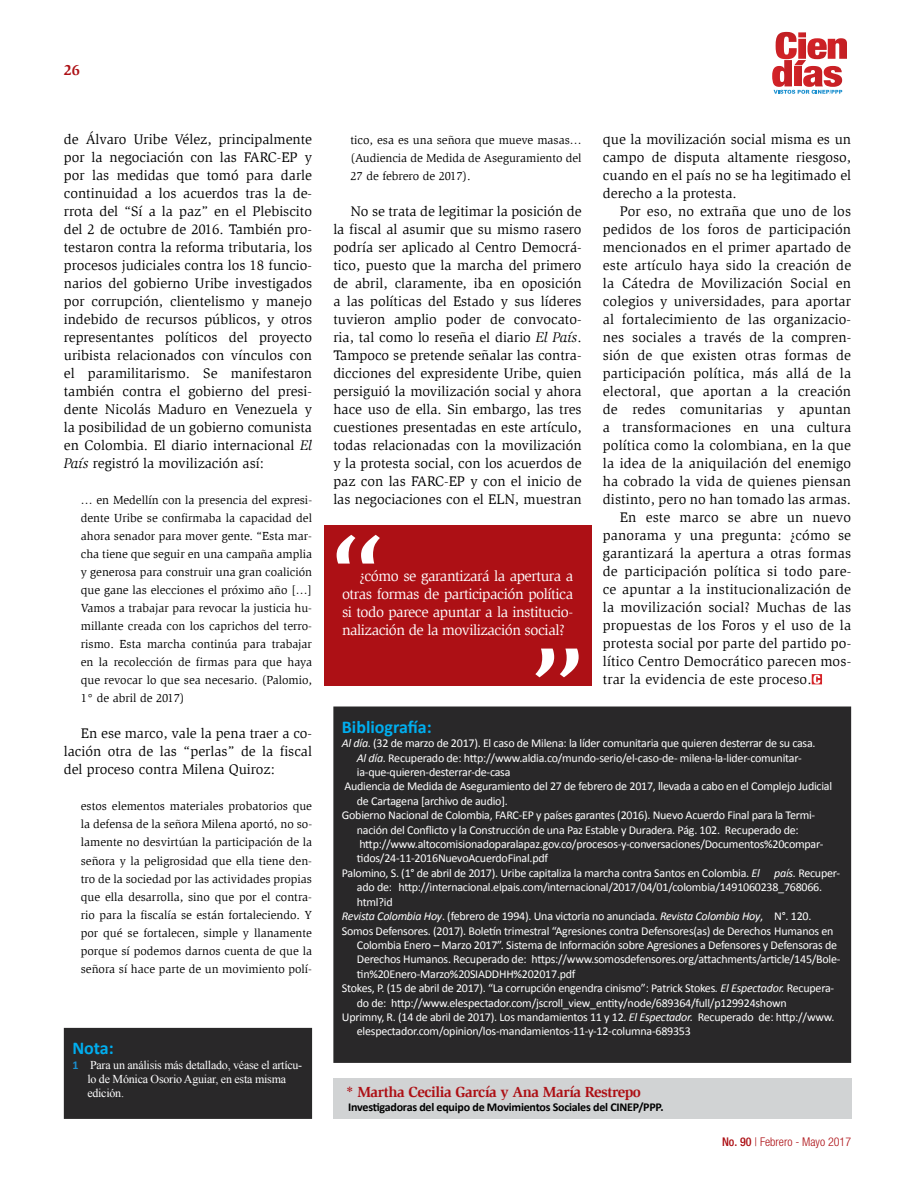
<style>
.page{position:relative;width:915px;height:1187px;background:#fff}
.page>*{position:absolute;margin:0;border:0;box-sizing:border-box;transform-origin:0 0}
.t1{font:700 18px "Calibri";color:#00aeef}
.t2{font:15px/18px "Slimbach Std";letter-spacing:-.03em;color:#fff;text-align:justify}
.t3{font:700 15px "Slimbach Std";letter-spacing:-.03em;color:#ad1015}
.t4{font:14.25px/18px "Slimbach Std";letter-spacing:.01em;color:#000;text-align:justify}
.t5{font:12px "Calibri";letter-spacing:-.02em;color:#fff}
.t6{font:12px/18px "Slimbach Std";color:#000;text-align:justify}
.t7{font:12px/14.4px "Times New Roman";letter-spacing:-.02em;color:#fff}
.t8{font:700 12px "Calibri";letter-spacing:-.02em;color:#000}
.t9{font:300 condensed 12px "Helvetica Neue LT Std";color:#ad1015}
.s1{font-style:italic}
.s2{font-family:"Calibri";font-weight:700;color:#1a8fcf}
.s3{font-weight:500}
</style>
<div class="page">
<svg style="left:772px;top:32px;width:74px;height:62px"></svg>
<div style="left:333px;top:1078px;width:517px;height:40px;background:#d1d3d4"></div>
<div style="left:333px;top:706px;width:517px;height:356px;background:#292829"></div>
<div style="left:64px;top:1027px;width:248px;height:91px;background:#292829"></div>
<div style="left:324px;top:525px;width:267px;height:161px;background:#ad1015"></div>
<svg style="left:336px;top:534px;width:44px;height:29px"></svg>
<svg style="left:535px;top:648px;width:43px;height:29px"></svg>
<svg style="left:811px;top:674px;width:10px;height:10px"></svg>
<p class="t3" style="left:64px;top:61px;width:18px">26</p>
<p class="t4" style="left:64px;top:130px;width:250px">de Álvaro Uribe Vélez, principalmente por la negociación con las FARC-EP y por las medidas que tomó para darle continuidad a los acuerdos tras la de&shy;rrota del “Sí a la paz” en el Plebiscito del 2 de octubre de 2016. También pro&shy;testaron contra la reforma tributaria, los procesos judiciales contra los 18 funcio&shy;narios del gobierno Uribe investigados por corrupción, clientelismo y manejo indebido de recursos públicos, y otros representantes políticos del proyecto uribista relacionados con vínculos con el paramilitarismo. Se manifestaron también contra el gobierno del presi&shy;dente Nicolás Maduro en Venezuela y la posibilidad de un gobierno comunista en Colombia. El diario internacional <span class="s1">El País</span> registró la movilización así:</p>
<p class="t6" style="left:81px;top:491px;width:233px">… en Medellín con la presencia del expresi&shy;dente Uribe se confirmaba la capacidad del ahora senador para mover gente. “Esta mar&shy;cha tiene que seguir en una campaña amplia y generosa para construir una gran coalición que gane las elecciones el próximo año […] Vamos a trabajar para revocar la justicia hu&shy;millante creada con los caprichos del terro&shy;rismo. Esta marcha continúa para trabajar en la recolección de firmas para que haya que revocar lo que sea necesario. (Palomio, 1° de abril de 2017)</p>
<p class="t4" style="left:64px;top:724px;width:250px;text-indent:17px">En ese marco, vale la pena traer a co&shy;lación otra de las “perlas” de la fiscal del proceso contra Milena Quiroz:</p>
<p class="t6" style="left:81px;top:797px;width:233px">estos elementos materiales probatorios que la defensa de la señora Milena aportó, no so&shy;lamente no desvirtúan la participación de la señora y la peligrosidad que ella tiene den&shy;tro de la sociedad por las actividades propias que ella desarrolla, sino que por el contra&shy;rio para la fiscalía se están fortaleciendo. Y por qué se fortalecen, simple y llanamente porque sí podemos darnos cuenta de que la señora sí hace parte de un movimiento polí-</p>
<p class="t1" style="left:72px;top:1036px;width:43px">Nota:</p>
<p class="t7" style="left:87px;top:1057px;width:216px;text-indent:-15px"><span class="s2">1</span> Para un análisis más detallado, véase el artícu&shy;lo de Mónica Osorio Aguiar, en esta misma edición.</p>
<p class="t6" style="left:350px;top:131px;width:233px">tico, esa es una señora que mueve masas… (Audiencia de Medida de Aseguramiento del 27 de febrero de 2017).</p>
<p class="t4" style="left:333px;top:202px;width:250px;text-indent:17px">No se trata de legitimar la posición de la fiscal al asumir que su mismo rasero podría ser aplicado al Centro Democrá&shy;tico, puesto que la marcha del primero de abril, claramente, iba en oposición a las políticas del Estado y sus líderes tuvieron amplio poder de convocato&shy;ria, tal como lo reseña el diario <span class="s1">El País</span>.<br>Tampoco se pretende señalar las contra&shy;dicciones del expresidente Uribe, quien persiguió la movilización social y ahora hace uso de ella. Sin embargo, las tres cuestiones presentadas en este artículo, todas relacionadas con la movilización y la protesta social, con los acuerdos de paz con las FARC-EP y con el inicio de las negociaciones con el ELN, muestran</p>
<p class="t2" style="left:342px;top:567px;width:233px;text-indent:17px">¿cómo se garantizará la apertura a otras formas de participación política si todo parece apuntar a la institucio&shy;nalización de la movilización social?</p>
<p class="t4" style="left:602px;top:130px;width:250px">que la movilización social misma es un campo de disputa altamente riesgoso, cuando en el país no se ha legitimado el derecho a la protesta.</p>
<p class="t4" style="left:619px;top:202px;width:233px">Por eso, no extraña que uno de los</p>
<p class="t4" style="left:602px;top:220px;width:250px">pedidos de los foros de participación</p>
<p class="t4" style="left:602px;top:238px;width:250px">mencionados en el primer apartado de</p>
<p class="t4" style="left:602px;top:256px;width:250px">este artículo haya sido la creación de</p>
<p class="t4" style="left:602px;top:274px;width:250px">la Cátedra de Movilización Social en</p>
<p class="t4" style="left:602px;top:292px;width:250px">colegios y universidades, para aportar</p>
<p class="t4" style="left:602px;top:310px;width:250px">al fortalecimiento de las organizacio-</p>
<p class="t4" style="left:602px;top:328px;width:250px">nes sociales a través de la compren-</p>
<p class="t4" style="left:602px;top:346px;width:250px">sión de que existen otras formas de</p>
<p class="t4" style="left:602px;top:364px;width:250px">participación política, más allá de la</p>
<p class="t4" style="left:602px;top:382px;width:250px">electoral, que aportan a la creación</p>
<p class="t4" style="left:602px;top:400px;width:250px">de redes comunitarias y apuntan</p>
<p class="t4" style="left:602px;top:418px;width:250px">a transformaciones en una cultura</p>
<p class="t4" style="left:602px;top:436px;width:250px">política como la colombiana, en la que</p>
<p class="t4" style="left:602px;top:454px;width:250px">la idea de la aniquilación del enemigo</p>
<p class="t4" style="left:602px;top:472px;width:250px">ha cobrado la vida de quienes piensan</p>
<p class="t4" style="left:602px;top:490px;width:250px">distinto, pero no han tomado las armas.</p>
<p class="t4" style="left:619px;top:508px;width:233px">En este marco se abre un nuevo</p>
<p class="t4" style="left:602px;top:526px;width:250px">panorama y una pregunta: ¿cómo se</p>
<p class="t4" style="left:602px;top:544px;width:250px">garantizará la apertura a otras formas</p>
<p class="t4" style="left:602px;top:562px;width:250px">de participación política si todo pare-</p>
<p class="t4" style="left:602px;top:580px;width:250px">ce apuntar a la institucionalización de</p>
<p class="t4" style="left:602px;top:598px;width:250px">la movilización social? Muchas de las</p>
<p class="t4" style="left:602px;top:616px;width:250px">propuestas de los Foros y el uso de la</p>
<p class="t4" style="left:602px;top:634px;width:250px">protesta social por parte del partido po-</p>
<p class="t4" style="left:602px;top:652px;width:250px">lítico Centro Democrático parecen mos-</p>
<p class="t4" style="left:602px;top:670px;width:210px">trar la evidencia de este proceso.</p>
<p class="t1" style="left:342px;top:715px;width:91px">Bibliografía:</p>
<p class="t5" style="left:342px;top:735px;width:475px"><span class="s1">Al día</span>. (32 de marzo de 2017). El caso de Milena: la líder comunitaria que quieren desterrar de su casa.</p>
<p class="t5" style="left:357px;top:750px;width:446px"><span class="s1">Al día</span>. Recuperado de: http://www.aldia.co/mundo-serio/el-caso-de- milena-la-lider-comunitar-</p>
<p class="t5" style="left:357px;top:764px;width:155px">ia-que-quieren-desterrar-de-casa</p>
<p class="t5" style="left:344px;top:778px;width:489px">Audiencia de Medida de Aseguramiento del 27 de febrero de 2017, llevada a cabo en el Complejo Judicial</p>
<p class="t5" style="left:357px;top:793px;width:152px">de Cartagena [archivo de audio].</p>
<p class="t5" style="left:342px;top:807px;width:474px">Gobierno Nacional de Colombia, FARC-EP y países garantes (2016). Nuevo Acuerdo Final para la Termi-</p>
<p class="t5" style="left:357px;top:822px;width:443px">nación del Conflicto y la Construcción de una Paz Estable y Duradera. Pág. 102. Recuperado de:</p>
<p class="t5" style="left:359px;top:836px;width:465px">http://www.altocomisionadoparalapaz.gov.co/procesos-y-conversaciones/Documentos%20compar-</p>
<p class="t5" style="left:357px;top:850px;width:193px">tidos/24-11-2016NuevoAcuerdoFinal.pdf</p>
<p class="t5" style="left:342px;top:865px;width:499px">Palomino, S. (1° de abril de 2017). Uribe capitaliza la marcha contra Santos en Colombia. <span class="s1">El país.</span> Recuper-</p>
<p class="t5" style="left:357px;top:879px;width:466px">ado de: http://internacional.elpais.com/internacional/2017/04/01/colombia/1491060238_768066.</p>
<p class="t5" style="left:357px;top:894px;width:37px">html?id</p>
<p class="t5" style="left:342px;top:908px;width:471px"><span class="s1">Revista Colombia Hoy</span>. (febrero de 1994). Una victoria no anunciada. <span class="s1">Revista Colombia Hoy</span>, N°. 120.</p>
<p class="t5" style="left:342px;top:922px;width:493px">Somos Defensores. (2017). Boletín trimestral “Agresiones contra Defensores(as) de Derechos Humanos en</p>
<p class="t5" style="left:357px;top:937px;width:481px">Colombia Enero – Marzo 2017”. Sistema de Información sobre Agresiones a Defensores y Defensoras de</p>
<p class="t5" style="left:357px;top:951px;width:485px">Derechos Humanos. Recuperado de: https://www.somosdefensores.org/attachments/article/145/Bole-</p>
<p class="t5" style="left:357px;top:966px;width:220px">tin%20Enero-Marzo%20SIADDHH%202017.pdf</p>
<p class="t5" style="left:342px;top:980px;width:493px">Stokes, P. (15 de abril de 2017). “La corrupción engendra cinismo”: Patrick Stokes<span class="s1">. El Espectador.</span> Recupera-</p>
<p class="t5" style="left:357px;top:994px;width:431px">do de: http://www.elespectador.com/jscroll_view_entity/node/689364/full/p129924shown</p>
<p class="t5" style="left:342px;top:1009px;width:494px">Uprimny, R. (14 de abril de 2017). Los mandamientos 11 y 12. <span class="s1">El Espectador.</span> Recuperado de: http://www.</p>
<p class="t5" style="left:357px;top:1023px;width:335px">elespectador.com/opinion/los-mandamientos-11-y-12-columna-689353</p>
<p class="t3" style="left:345px;top:1082px;width:296px">* Martha Cecilia García y Ana María Restrepo</p>
<p class="t8" style="left:348px;top:1099px;width:317px">Investigadoras del equipo de Movimientos Sociales del CINEP/PPP.</p>
<p class="t9" style="left:721px;top:1134px;width:130px"><span class="s3">No. 90</span> | Febrero - Mayo 2017</p>
</div>
